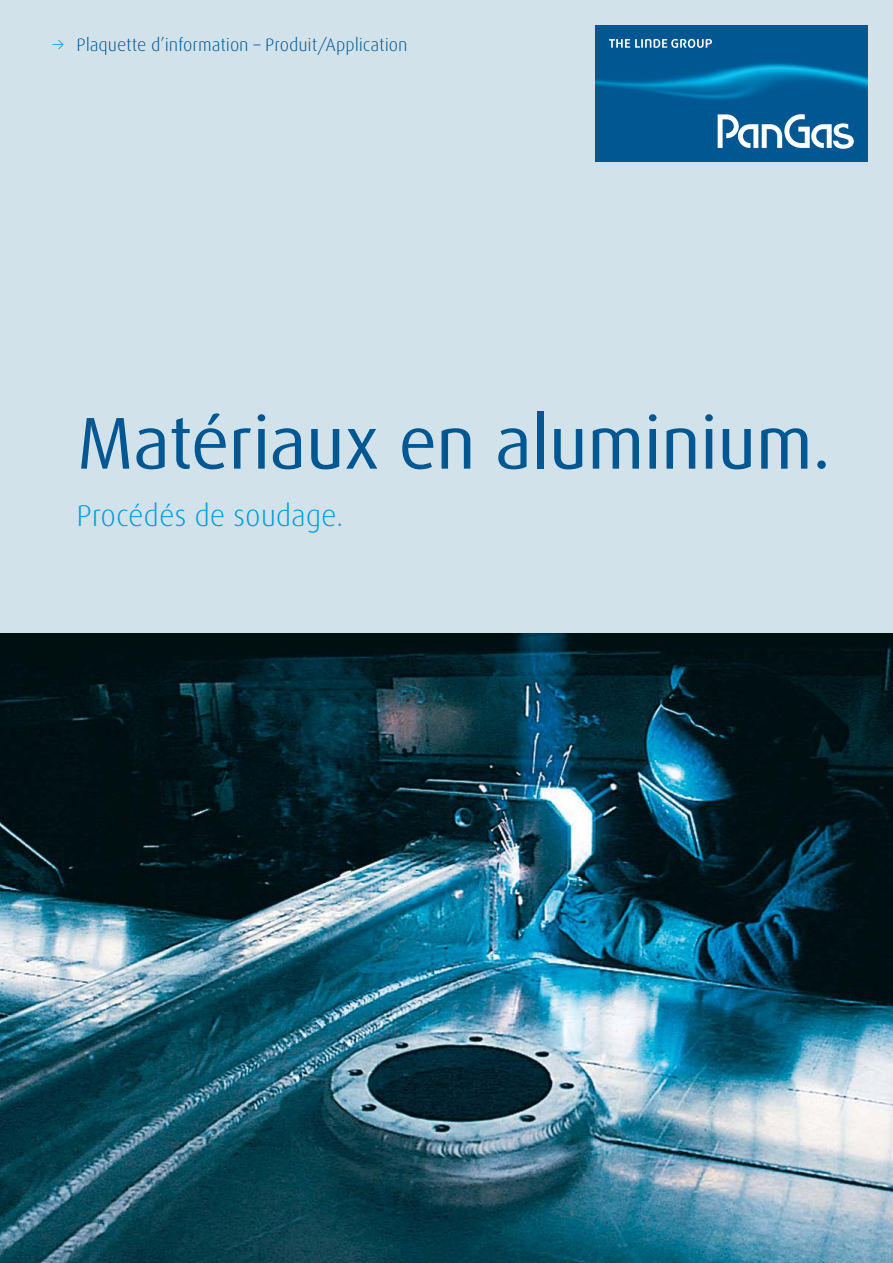
<style>
.page{position:relative;width:893px;height:1263px;background:#fff}
.page>*{position:absolute;margin:0;border:0;box-sizing:border-box;transform-origin:0 0}
.t1{font:73.5px "Linde Dax";letter-spacing:-.02em;color:#005791}
.t2{font:300 30px "Linde Dax";letter-spacing:-.005em;color:#009ee0}
.t3{font:300 18px "Linde Dax";letter-spacing:-.005em;color:#005791}
.s1{font-family:"Linde Dax Light Expert";font-weight:400;color:#009ee0}
</style>
<div class="page">
<img style="left:0;top:632px;width:893px;height:631px">
<div style="left:0;top:0;width:893px;height:632px;background:#d1e2eb"></div>
<img style="left:595px;top:26px;width:272px;height:136px">
<img style="left:609px;top:39px;width:103px;height:9px">
<img style="left:718px;top:114px;width:136px;height:35px">
<p class="t3" style="left:51px;top:35px;width:358px"><span class="s1">3</span> Plaquette d’information – Produit/Application</p>
<h1 class="t1" style="left:77px;top:402px;width:756px">Matériaux en aluminium.</h1>
<h2 class="t2" style="left:77px;top:499px;width:269px">Procédés de soudage.</h2>
</div>
